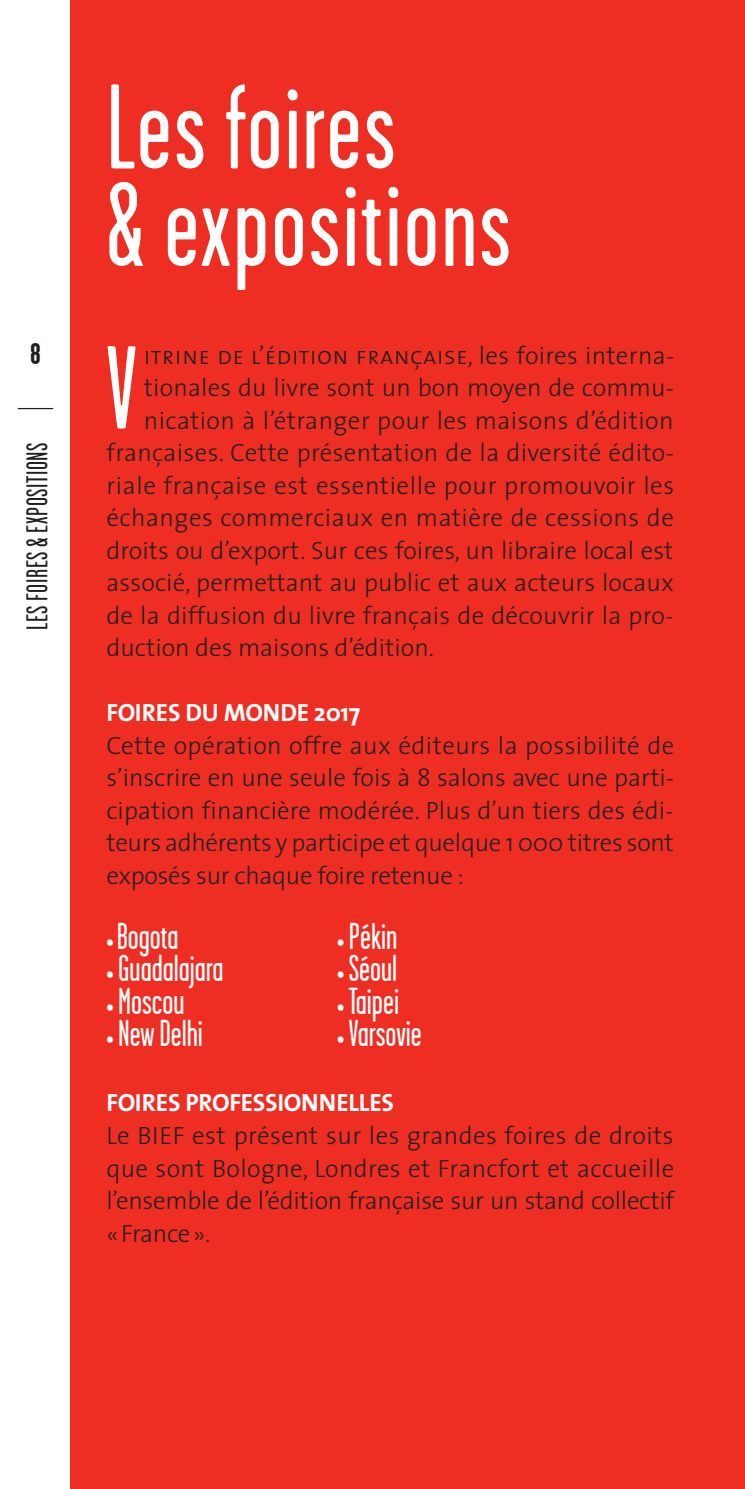
<style>
.page{position:relative;width:745px;height:1489px;background:#fff}
.page>*{position:absolute;margin:0;border:0;box-sizing:border-box;transform-origin:0 0}
.t1{font:120px/97.5px "Garage Gothic";letter-spacing:.02em;color:#fff}
.t2{font:117.75px "Garage Gothic";color:#fff}
.t3{font:37.5px "Garage Gothic";color:#fff}
.t4{font:30px "Garage Gothic";letter-spacing:.02em;color:#231f20}
.t5{font:700 30px "Garage Gothic";color:#231f20}
.t6{font:300 25px/32.5px "The Sans";letter-spacing:.005em;color:#231f20;text-align:justify}
.t7{font:300 25px "The Sans";letter-spacing:.025em;color:#231f20}
.t8{font:25px "The Sans Light Caps";letter-spacing:.015em;color:#231f20}
.t9{font:700 25px "The Sans";letter-spacing:-.01em;color:#fff}
.s1{font-family:"The Sans";font-weight:300}
.s2{font-size:25px}
</style>
<div class="page">
<hr style="left:18px;top:408px;width:35px;height:1px;background:#231f20">
<div style="left:71px;top:0;width:673px;height:1488px;background:#ee2e22"></div>
<p class="t5" style="left:30px;top:337px;width:12px">8</p>
<p class="t4" style="left:22px;top:630px;width:189px;rotate:-90deg">LES FOIRES &amp; EXPOSITIONS</p>
<h1 class="t1" style="left:106px;top:80px;width:406px">Les foires<br>&amp; expositions</h1>
<h2 class="t2" style="left:106px;top:327px;width:32px">V</h2>
<p class="t8" style="left:144px;top:334px;width:531px">itrine de l’édition française<span class="s1">, les foires interna-</span></p>
<p class="t6" style="left:144px;top:370px;width:531px">tionales du livre sont un bon moyen de commu-</p>
<p class="t6" style="left:144px;top:403px;width:531px">nication à l’étranger pour les maisons d’édition</p>
<p class="t6" style="left:106px;top:435px;width:568px">françaises. Cette présentation de la diversité édito-</p>
<p class="t7" style="left:106px;top:464px;width:569px">riale française est essentielle pour promouvoir les</p>
<p class="t6" style="left:106px;top:500px;width:568px">échanges commerciaux en matière de cessions de</p>
<p class="t6" style="left:106px;top:533px;width:568px">droits ou d’export. Sur ces foires, un libraire local est</p>
<p class="t6" style="left:106px;top:565px;width:568px">associé, permettant au public et aux acteurs locaux</p>
<p class="t6" style="left:106px;top:598px;width:568px">de la diffusion du livre français de découvrir la pro-</p>
<p class="t6" style="left:106px;top:630px;width:329px">duction des maisons d’édition.</p>
<p class="t9" style="left:106px;top:691px;width:255px">FOIRES DU MONDE 2017</p>
<p class="t6" style="left:106px;top:728px;width:569px">Cette opération offre aux éditeurs la possibilité de s’inscrire en une seule fois à 8 salons avec une parti&shy;cipation financière modérée. Plus d’un tiers des édi&shy;teurs adhérents y participe et quelque 1 000 titres sont exposés sur chaque foire retenue :</p>
<h3 class="t3" style="left:106px;top:916px;width:73px"><span class="s2">•</span> Bogota</h3>
<h3 class="t3" style="left:106px;top:949px;width:119px"><span class="s2">•</span> Guadalajara</h3>
<h3 class="t3" style="left:106px;top:981px;width:80px"><span class="s2">•</span> Moscou</h3>
<h3 class="t3" style="left:106px;top:1014px;width:98px"><span class="s2">•</span> New Delhi</h3>
<h3 class="t3" style="left:337px;top:916px;width:62px"><span class="s2">•</span> Pékin</h3>
<h3 class="t3" style="left:337px;top:949px;width:62px"><span class="s2">•</span> Séoul</h3>
<h3 class="t3" style="left:337px;top:981px;width:64px"><span class="s2">•</span> Taipei</h3>
<h3 class="t3" style="left:337px;top:1014px;width:86px"><span class="s2">•</span> Varsovie</h3>
<p class="t9" style="left:106px;top:1081px;width:289px">FOIRES PROFESSIONNELLES</p>
<p class="t6" style="left:106px;top:1118px;width:569px">Le BIEF est présent sur les grandes foires de droits que sont Bologne, Londres et Francfort et accueille l’ensemble de l’édition française sur un stand collectif « France».</p>
</div>
